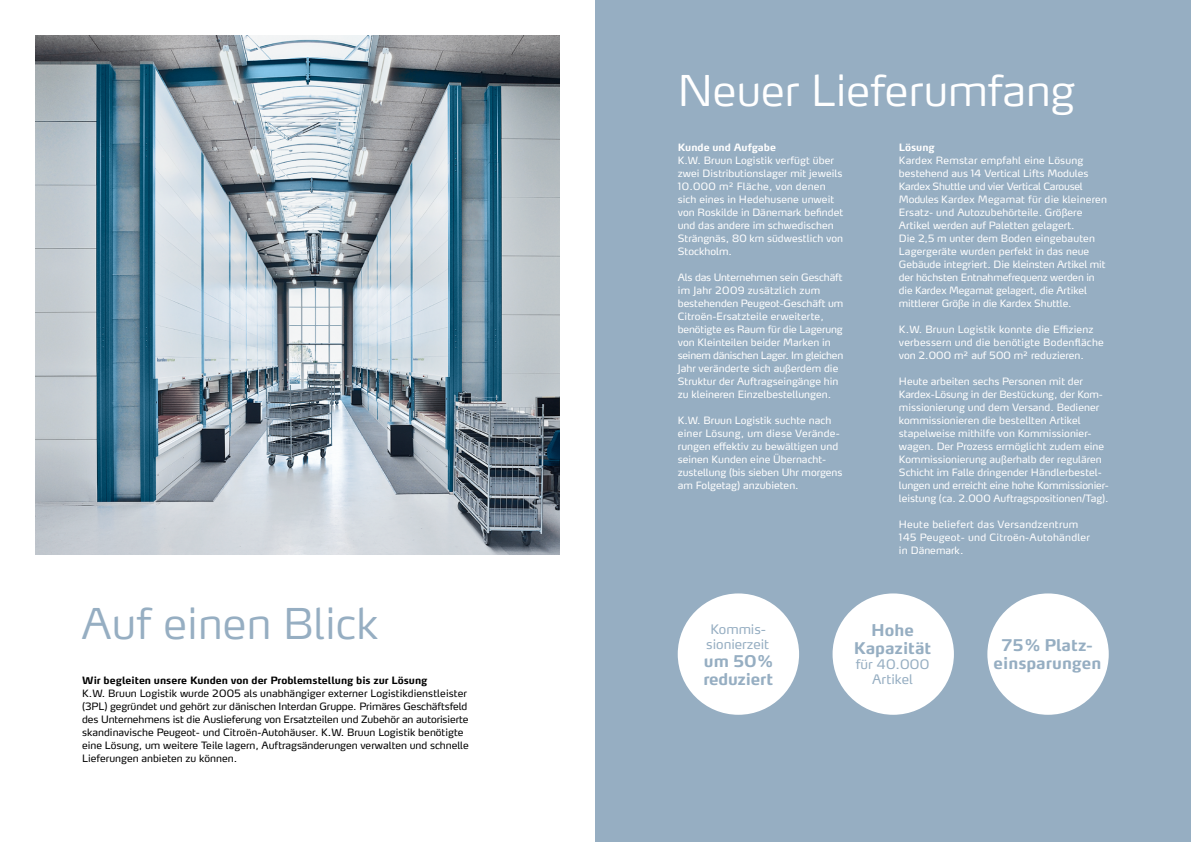
<style>
.page{position:relative;width:1191px;height:842px;background:#fff}
.page>*{position:absolute;margin:0;border:0;box-sizing:border-box;transform-origin:0 0}
.t1{font:300 42px "Max OT";color:#fff}
.t2{font:300 42px "Max OT";color:#96aec2}
.t3{font:700 16px/18px "Max OT";color:#96aec2;text-align:center}
.t4{font:13px/15px "Max OT";color:#96aec2;text-align:center}
.t5{font:10px/13px "Max OT";color:#fff}
.t6{font:10px/13px "Max OT";letter-spacing:-.005em;color:#000}
.t7{font:10px/13px "Max OT";letter-spacing:.025em;color:#fff}
.t8{font:700 10px "Max OT";color:#000}
.t9{font:700 10px "Max OT";color:#fff}
</style>
<div class="page">
<div style="left:595px;top:0;width:596px;height:842px;background:#96aec2"></div>
<img style="left:36px;top:36px;width:524px;height:518px">
<div style="left:677px;top:593px;width:122px;height:122px;background:#fff;border-radius:50%"></div>
<div style="left:832px;top:593px;width:122px;height:122px;background:#fff;border-radius:50%"></div>
<div style="left:987px;top:593px;width:121px;height:122px;background:#fff;border-radius:50%"></div>
<h1 class="t2" style="left:82px;top:597px;width:298px">Auf einen Blick</h1>
<p class="t8" style="left:82px;top:674px;width:347px">Wir begleiten unsere Kunden von der Problemstellung bis zur Lösung</p>
<p class="t6" style="left:82px;top:687px;width:388px">K.W. Bruun Logistik wurde 2005 als unabhängiger externer Logistikdienstleister (3PL) gegründet und gehört zur dänischen Interdan Gruppe. Primäres Geschäftsfeld des Unternehmens ist die Auslieferung von Ersatzteilen und Zubehör an autorisierte skandinavische Peugeot- und Citroën-Autohäuser. K.W. Bruun Logistik benötigte eine Lösung, um weitere Teile lagern, Auftragsänderungen verwalten und schnelle Lieferungen anbieten zu können.</p>
<h1 class="t1" style="left:677px;top:64px;width:399px">Neuer Lieferumfang</h1>
<p class="t9" style="left:899px;top:141px;width:37px">Lösung</p>
<p class="t5" style="left:899px;top:154px;width:210px">Kardex Remstar empfahl eine Lösung bestehend aus 14 Vertical Lifts Modules Kardex Shuttle und vier Vertical Carousel Modules Kardex Megamat für die kleineren Ersatz- und Autozubehörteile. Größere Artikel werden auf Paletten gelagert.<br>Die 2,5 m unter dem Boden eingebauten Lagergeräte wurden perfekt in das neue Gebäude integriert. Die kleinsten Artikel mit der höchsten Entnahmefrequenz werden in die Kardex Megamat gelagert, die Artikel mittlerer Größe in die Kardex Shuttle.</p>
<p class="t5" style="left:899px;top:323px;width:206px">K.W. Bruun Logistik konnte die Effizienz verbessern und die benötigte Bodenfläche von 2.000 m² auf 500 m² reduzieren.</p>
<p class="t5" style="left:899px;top:375px;width:211px">Heute arbeiten sechs Personen mit der Kardex-Lösung in der Bestückung, der Kom&shy;missionierung und dem Versand. Bediener kommissionieren die bestellten Artikel stapelweise mithilfe von Kommissionier&shy;wagen. Der Prozess ermöglicht zudem eine Kommissionierung außerhalb der regulären Schicht im Falle dringender Händlerbestel&shy;lungen und erreicht eine hohe Kommissionier&shy;leistung (ca. 2.000 Auftragspositionen/Tag).</p>
<p class="t7" style="left:899px;top:518px;width:193px">Heute beliefert das Versandzentrum<br>145 Peugeot- und Citroën-Autohändler in Dänemark.</p>
<p class="t9" style="left:678px;top:141px;width:100px">Kunde und Aufgabe</p>
<p class="t5" style="left:678px;top:154px;width:167px">K.W. Bruun Logistik verfügt über zwei Distributionslager mit jeweils<br>10.000 m² Fläche, von denen sich eines in Hedehusene unweit von Roskilde in Dänemark befindet und das andere im schwedischen<br>Strängnäs, 80 km südwestlich von<br>Stockholm.</p>
<p class="t5" style="left:678px;top:271px;width:167px">Als das Unternehmen sein Geschäft im Jahr 2009 zusätzlich zum bestehenden Peugeot-Geschäft um Citroën-Ersatzteile erweiterte, benötigte es Raum für die Lagerung von Kleinteilen beider Marken in seinem dänischen Lager. Im gleichen Jahr veränderte sich außerdem die Struktur der Auftragseingänge hin zu kleineren Einzelbestellungen.</p>
<p class="t5" style="left:678px;top:414px;width:166px">K.W. Bruun Logistik suchte nach einer Lösung, um diese Verände&shy;rungen effektiv zu bewältigen und seinen Kunden eine Übernacht&shy;zustellung (bis sieben Uhr morgens am Folgetag) anzubieten.</p>
<h3 class="t4" style="left:706px;top:621px;width:64px">Kommis&shy;sionierzeit</h3>
<h2 class="t3" style="left:703px;top:651px;width:71px;text-align:left">um 50% reduziert</h2>
<h2 class="t3" style="left:854px;top:621px;width:79px">Hohe<br>Kapazität</h2>
<h3 class="t4" style="left:855px;top:657px;width:75px">für 40.000<br>Artikel</h3>
<h2 class="t3" style="left:993px;top:636px;width:109px">75% Platz&shy;einsparungen</h2>
</div>
